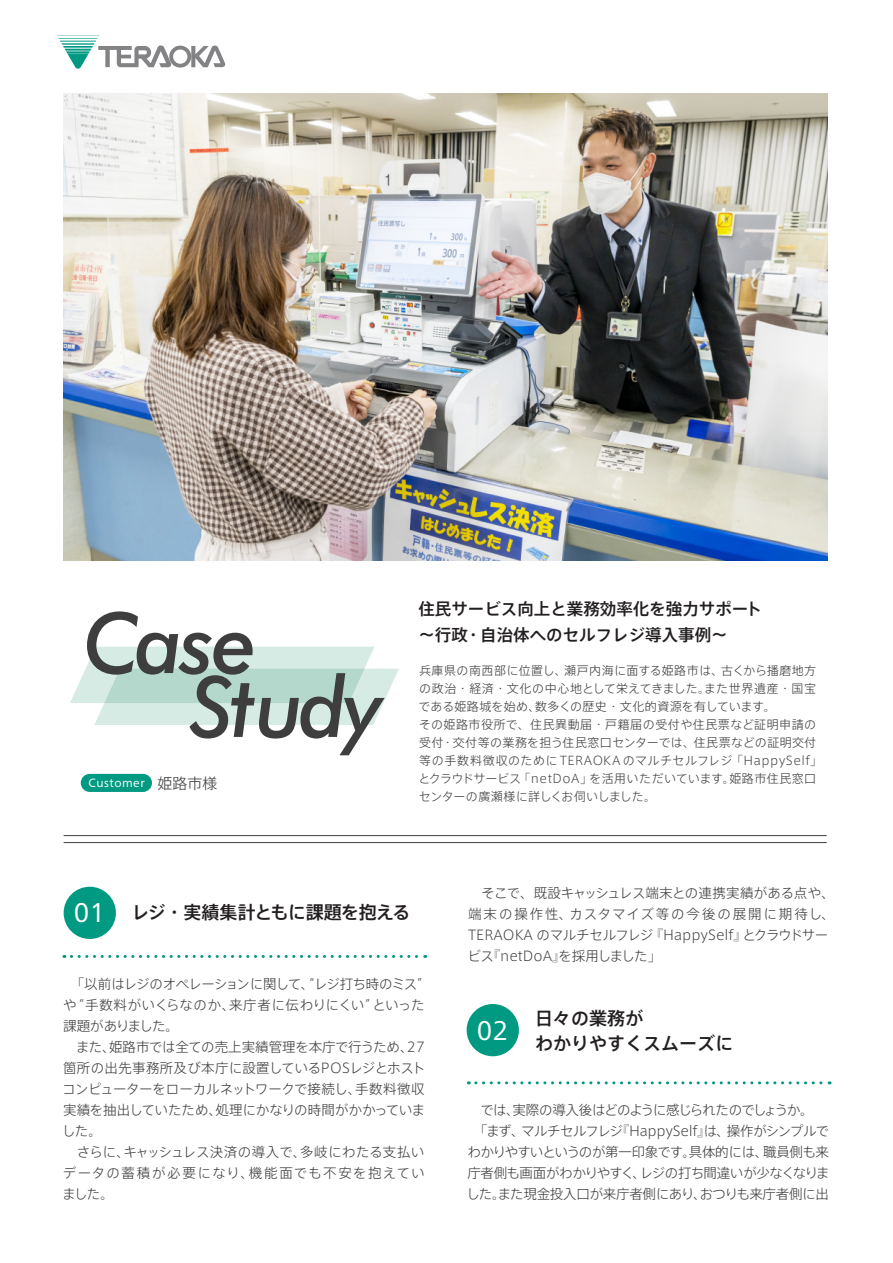
<style>
.page{position:relative;width:893px;height:1263px;background:#fff}
.page>*{position:absolute;margin:0;border:0;box-sizing:border-box;transform-origin:0 0}
.t1{font:27px "Frutiger Neue LT Pro";color:#fff}
.t2{font:500 18px "Axis Std";letter-spacing:-.03em;color:#231f20}
.t3{font:500 18px/25.5px "Axis Std";color:#231f20}
.t4{font:500 16.5px/25.5px "Axis Std";color:#231f20}
.t5{font:300 15px "Axis Std";color:#3e3e3f}
.t6{font:300 13.5px/21px "Axis Std";letter-spacing:-.02em;color:#3e3e3f}
.t7{font:300 13.5px/21px "Axis Std";color:#3e3e3f}
.t8{font:300 12px/18px "Axis Std";letter-spacing:.04em;color:#3e3e3f}
.t9{font:12px "Frutiger Neue LT Pro";letter-spacing:.04em;color:#fff}
.s1{font-family:"Frutiger Neue LT Pro";font-weight:400;font-size:27px;color:#fff}
</style>
<div class="page">
<img style="left:63px;top:93px;width:765px;height:468px">
<hr style="left:58px;top:38px;width:40px;height:1px;background:#009a82">
<hr style="left:57px;top:35px;width:42px;height:1px;background:#009a82">
<svg style="left:60px;top:41px;width:166px;height:28px"></svg>
<div style="left:64px;top:887px;width:52px;height:52px;background:#009a82;border-radius:50%"></div>
<div style="left:467px;top:1004px;width:52px;height:52px;background:#009a82;border-radius:50%"></div>
<svg style="left:476px;top:1081px;width:354px;height:3px"></svg>
<svg style="left:71px;top:955px;width:355px;height:3px"></svg>
<hr style="left:64px;top:842px;width:762px;height:1px;background:#3e3e3f">
<hr style="left:64px;top:835px;width:762px;height:1px;background:#3e3e3f">
<svg style="left:70px;top:611px;width:329px;height:144px"></svg>
<div style="left:81px;top:774px;width:71px;height:18px;background:#009a82;border-radius:9px"></div>
<p class="t9" style="left:89px;top:775px;width:58px">Customer</p>
<p class="t5" style="left:158px;top:772px;width:61px">姫路市様</p>
<p class="t4" style="left:418px;top:595px;width:345px">住民サービス向上と業務効率化を強力サポート～行政・自治体へのセルフレジ導入事例～</p>
<p class="t8" style="left:418px;top:661px;width:405px">兵庫県の南西部に位置し、瀬戸内海に面する姫路市は、古くから播磨地方の政治・経済・文化の中心地として栄えてきました。また世界遺産・国宝である姫路城を始め、数多くの歴史・文化的資源を有しています。<br>その姫路市役所で、住民異動届・戸籍届の受付や住民票など証明申請の受付・交付等の業務を担う住民窓口センターでは、住民票などの証明交付等の手数料徴収のために TERAOKA のマルチセルフレジ「HappySelf」とクラウドサービス「netDoA」を活用いただいています。姫路市住民窓口センターの廣瀬様に詳しくお伺いしました。</p>
<h2 class="t2" style="left:74px;top:899px;width:338px"><span class="s1">01</span> レジ・実績集計ともに課題を抱える</h2>
<p class="t7" style="left:467px;top:881px;width:369px;text-indent:14px">そこで、既設キャッシュレス端末との連携実績がある点や、端末の操作性、カスタマイズ等の今後の展開に期待し、<br>TERAOKA のマルチセルフレジ『HappySelf』とクラウドサービス『netDoA』を採用しました」</p>
<p class="t6" style="left:62px;top:972px;width:369px">　「以前はレジのオペレーションに関して、“レジ打ち時のミス”や“手数料がいくらなのか、来庁者に伝わりにくい”といった課題がありました。<br>　また、姫路市では全ての売上実績管理を本庁で行うため、27箇所の出先事務所及び本庁に設置しているPOSレジとホストコンピューターをローカルネットワークで接続し、手数料徴収実績を抽出していたため、処理にかなりの時間がかかっていました。<br>　さらに、キャッシュレス決済の導入で、多岐にわたる支払いデータの蓄積が必要になり、機能面でも不安を抱えていました。</p>
<h1 class="t1" style="left:477px;top:1014px;width:33px">02</h1>
<h2 class="t3" style="left:535px;top:1004px;width:199px">日々の業務が<br>わかりやすくスムーズに</h2>
<p class="t6" style="left:466px;top:1099px;width:365px;text-align:center">では、実際の導入後はどのように感じられたのでしょうか。<br>　「まず、マルチセルフレジ『HappySelf』は、操作がシンプルでわかりやすいというのが第一印象です。具体的には、職員側も来庁者側も画面がわかりやすく、レジの打ち間違いが少なくなりました。また現金投入口が来庁者側にあり、おつりも来庁者側に出</p>
</div>
